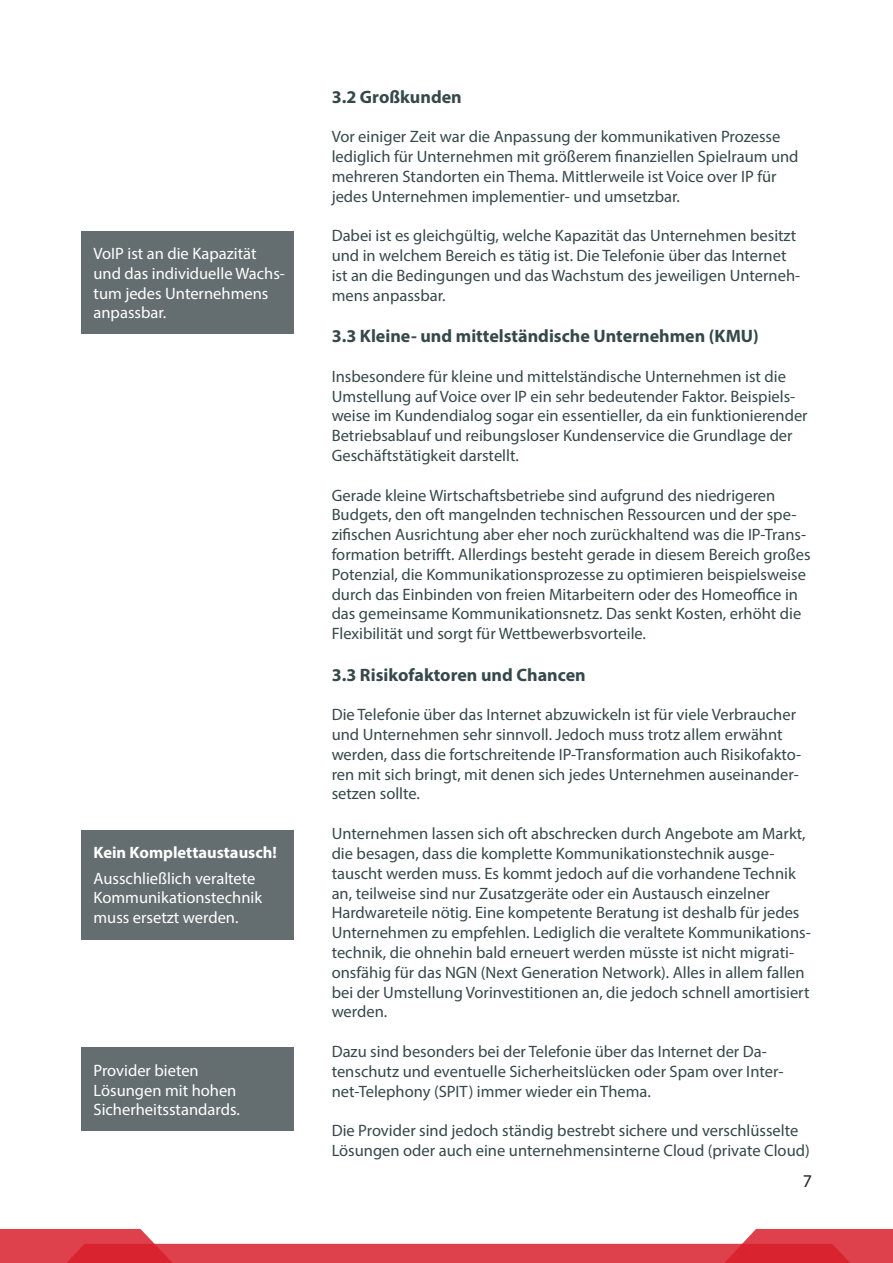
<style>
.page{position:relative;width:893px;height:1263px;background:#fff}
.page>*{position:absolute;margin:0;border:0;box-sizing:border-box;transform-origin:0 0}
.t1{font:700 18px "Myriad Pro";color:#36484a}
.t2{font:18px "Myriad Pro";color:#231f20}
.t3{font:16.5px/19.8px "Myriad Pro";color:#36484a}
.t4{font:16.5px/19.8px "Myriad Pro";color:#fff}
.t5{font:700 16.5px "Myriad Pro";color:#fff}
</style>
<div class="page">
<svg style="left:0;top:1229px;width:892px;height:34px"></svg>
<div style="left:81px;top:231px;width:212px;height:103px;background:#646e70"></div>
<div style="left:81px;top:830px;width:212px;height:109px;background:#646e70"></div>
<div style="left:81px;top:1047px;width:212px;height:84px;background:#646e70"></div>
<p class="t4" style="left:94px;top:243px;width:193px">VoIP ist an die Kapazität und das individuelle Wachs&shy;tum jedes Unternehmens anpassbar.</p>
<p class="t5" style="left:94px;top:842px;width:185px">Kein Komplettaustausch!</p>
<p class="t4" style="left:94px;top:868px;width:170px">Ausschließlich veraltete<br>Kommunikationstechnik muss ersetzt werden.</p>
<p class="t4" style="left:94px;top:1060px;width:148px">Provider bieten<br>Lösungen mit hohen<br>Sicherheitsstandards.</p>
<p class="t1" style="left:332px;top:85px;width:132px">3.2 Großkunden</p>
<p class="t3" style="left:332px;top:127px;width:468px">Vor einiger Zeit war die Anpassung der kommunikativen Prozesse lediglich für Unternehmen mit größerem finanziellen Spielraum und mehreren Standorten ein Thema. Mittlerweile ist Voice over IP für jedes Unternehmen implementier- und umsetzbar.</p>
<p class="t3" style="left:332px;top:226px;width:470px">Dabei ist es gleichgültig, welche Kapazität das Unternehmen besitzt und in welchem Bereich es tätig ist. Die Telefonie über das Internet ist an die Bedingungen und das Wachstum des jeweiligen Unterneh&shy;mens anpassbar.</p>
<p class="t1" style="left:332px;top:324px;width:429px">3.3 Kleine- und mittelständische Unternehmen (KMU)</p>
<p class="t3" style="left:332px;top:366px;width:477px">Insbesondere für kleine und mittelständische Unternehmen ist die Umstellung auf Voice over IP ein sehr bedeutender Faktor. Beispiels&shy;weise im Kundendialog sogar ein essentieller, da ein funktionierender Betriebsablauf und reibungsloser Kundenservice die Grundlage der Geschäftstätigkeit darstellt.</p>
<p class="t3" style="left:332px;top:485px;width:480px">Gerade kleine Wirtschaftsbetriebe sind aufgrund des niedrigeren Budgets, den oft mangelnden technischen Ressourcen und der spe&shy;zifischen Ausrichtung aber eher noch zurückhaltend was die IP-Trans&shy;formation betrifft. Allerdings besteht gerade in diesem Bereich großes Potenzial, die Kommunikationsprozesse zu optimieren beispielsweise durch das Einbinden von freien Mitarbeitern oder des Homeoffice in das gemeinsame Kommunikationsnetz. Das senkt Kosten, erhöht die Flexibilität und sorgt für Wettbewerbsvorteile.</p>
<p class="t1" style="left:332px;top:663px;width:256px">3.3 Risikofaktoren und Chancen</p>
<p class="t3" style="left:332px;top:705px;width:471px">Die Telefonie über das Internet abzuwickeln ist für viele Verbraucher und Unternehmen sehr sinnvoll. Jedoch muss trotz allem erwähnt werden, dass die fortschreitende IP-Transformation auch Risikofakto&shy;ren mit sich bringt, mit denen sich jedes Unternehmen auseinander&shy;setzen sollte.</p>
<p class="t3" style="left:332px;top:823px;width:481px">Unternehmen lassen sich oft abschrecken durch Angebote am Markt, die besagen, dass die komplette Kommunikationstechnik ausge&shy;tauscht werden muss. Es kommt jedoch auf die vorhandene Technik an, teilweise sind nur Zusatzgeräte oder ein Austausch einzelner Hardwareteile nötig. Eine kompetente Beratung ist deshalb für jedes Unternehmen zu empfehlen. Lediglich die veraltete Kommunikations&shy;technik, die ohnehin bald erneuert werden müsste ist nicht migrati&shy;onsfähig für das NGN (Next Generation Network). Alles in allem fallen bei der Umstellung Vorinvestitionen an, die jedoch schnell amortisiert werden.</p>
<p class="t3" style="left:332px;top:1041px;width:453px">Dazu sind besonders bei der Telefonie über das Internet der Da&shy;tenschutz und eventuelle Sicherheitslücken oder Spam over Inter&shy;net-Telephony (SPIT) immer wieder ein Thema.</p>
<p class="t3" style="left:332px;top:1120px;width:480px">Die Provider sind jedoch ständig bestrebt sichere und verschlüsselte<br>Lösungen oder auch eine unternehmensinterne Cloud (private Cloud)</p>
<p class="t2" style="left:803px;top:1170px;width:11px">7</p>
</div>
